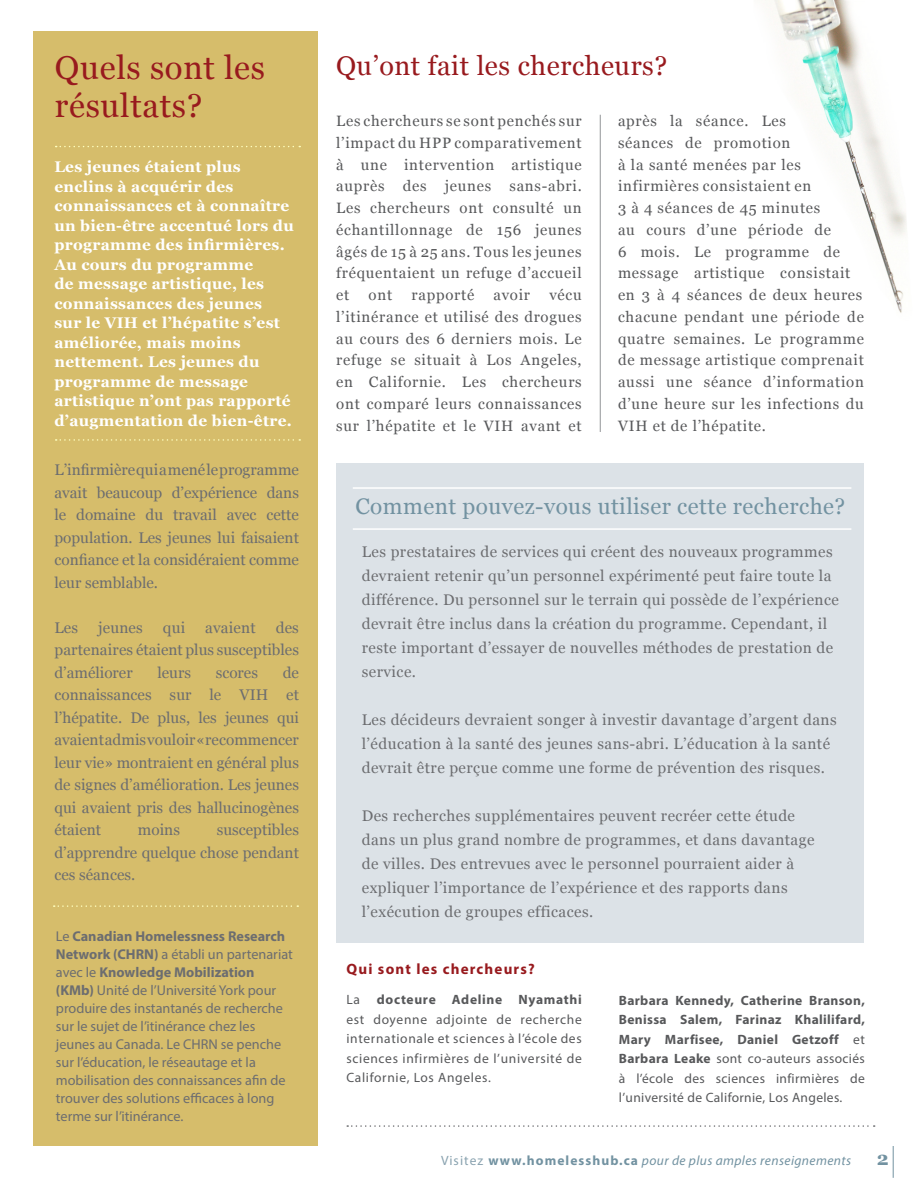
<style>
.page{position:relative;width:918px;height:1188px;background:#fff}
.page>*{position:absolute;margin:0;border:0;box-sizing:border-box;transform-origin:0 0}
.t1{font:33px/37.5px "Georgia";letter-spacing:.02em;color:#981a1e}
.t2{font:27px "Georgia";letter-spacing:.02em;color:#981a1e}
.t3{font:22.5px "Georgia";letter-spacing:.02em;color:#7292a1}
.t4{font:700 19.05px "Georgia";color:#7292a1}
.t5{font:15.3px/22.5px "Georgia";letter-spacing:.03em;color:#6c6d70;text-align:justify}
.t6{font:700 15.3px/19.5px "Georgia";letter-spacing:.02em;color:#fff}
.t7{font:15.3px "Georgia";letter-spacing:.01em;color:#6c6d70}
.t8{font:15px/21.8px "Georgia";letter-spacing:.05em;color:#57585a;text-align:justify}
.t9{font:700 15px "Myriad Pro";letter-spacing:.08em;color:#981a1e}
.t10{font:14.25px/18px "Myriad Pro";color:#6c6d70}
.t11{font:700 13.5px/19.5px "Myriad Pro";letter-spacing:.025em;color:#57585a;text-align:justify}
.t12{font:13.5px/19.5px "Myriad Pro";letter-spacing:.05em;color:#57585a;text-align:justify}
.t13{font:italic 13.5px "Myriad Pro";letter-spacing:.03em;color:#7292a1}
.s1{font-weight:700}
.s2{font-weight:400}
.s3{font-style:normal;color:#8aa3b0}
.s4{font-weight:700;font-style:normal}
</style>
<div class="page">
<div style="left:33px;top:32px;width:285px;height:1114px;background:#d6bd6b"></div>
<hr style="left:600px;top:115px;width:1px;height:317px;background:#939598">
<div style="left:336px;top:464px;width:528px;height:479px;background:#dce2e7"></div>
<hr style="left:353px;top:487px;width:498px;height:2px;background:#fff">
<hr style="left:353px;top:528px;width:498px;height:2px;background:#fff">
<svg style="left:56px;top:146px;width:244px;height:1px"></svg>
<svg style="left:56px;top:439px;width:244px;height:2px"></svg>
<svg style="left:54px;top:905px;width:244px;height:2px"></svg>
<svg style="left:347px;top:1125px;width:528px;height:2px"></svg>
<hr style="left:893px;top:1146px;width:1px;height:32px;background:#7292a1">
<img style="left:765px;top:0;width:142px;height:313px">
<p class="t1" style="left:55px;top:48px;width:212px">Quels sont les résultats?</p>
<p class="t6" style="left:54px;top:156px;width:241px">Les jeunes étaient plus enclins à acquérir des connaissances et à connaître un bien-être accentué lors du programme des infirmières.<br>Au cours du programme<br>de message artistique, les connaissances des jeunes<br>sur le VIH et l’hépatite s’est améliorée, mais moins nettement. Les jeunes du programme de message artistique n’ont pas rapporté d’augmentation de bien-être.</p>
<p class="t5" style="left:54px;top:458px;width:246px">L’infirmière qui a mené le programme avait beaucoup d’expérience dans le domaine du travail avec cette population. Les jeunes lui faisaient confiance et la considéraient comme leur semblable.</p>
<p class="t5" style="left:54px;top:615px;width:25px">Les</p>
<p class="t5" style="left:98px;top:615px;width:46px">jeunes</p>
<p class="t5" style="left:163px;top:615px;width:24px">qui</p>
<p class="t7" style="left:205px;top:616px;width:52px">avaient</p>
<p class="t5" style="left:54px;top:615px;width:246px;text-indent:221px">des partenaires étaient plus susceptibles d’améliorer</p>
<p class="t5" style="left:54px;top:660px;width:246px;text-indent:228px">de connaissances sur le VIH et l’hépatite. De plus, les jeunes qui avaient admis vouloir «recommencer leur vie» montraient en général plus de signes d’amélioration. Les jeunes qui avaient pris des hallucinogènes étaient</p>
<p class="t5" style="left:157px;top:660px;width:35px">leurs</p>
<p class="t5" style="left:216px;top:660px;width:44px">scores</p>
<p class="t5" style="left:54px;top:818px;width:246px;text-indent:162px">susceptibles d’apprendre quelque chose pendant ces séances.</p>
<p class="t5" style="left:138px;top:818px;width:44px">moins</p>
<p class="t10" style="left:56px;top:927px;width:238px">Le <span class="s1">Canadian Homelessness Research Network (CHRN)</span> a établi un partenariat avec le <span class="s1">Knowledge Mobilization (KMb)</span> Unité de l’Université York pour produire des instantanés de recherche sur le sujet de l’itinérance chez les jeunes au Canada. Le CHRN se penche sur l’éducation, le réseautage et la mobilisation des connaissances afin de trouver des solutions efficaces à long terme sur l’itinérance.</p>
<p class="t2" style="left:336px;top:46px;width:333px">Qu’ont fait les chercheurs?</p>
<p class="t8" style="left:336px;top:109px;width:247px">Les chercheurs se sont penchés sur l’impact du HPP comparativement à une intervention artistique auprès des jeunes sans-abri.<br>Les chercheurs ont consulté un échantillonnage de 156 jeunes âgés de 15 à 25 ans. Tous les jeunes fréquentaient un refuge d’accueil et</p>
<p class="t8" style="left:336px;top:283px;width:247px;text-indent:213px">vécu l’itinérance et utilisé des drogues au cours des 6 derniers mois. Le refuge se situait à Los Angeles, en Californie. Les chercheurs ont comparé leurs connaissances sur l’hépatite et le VIH avant et</p>
<p class="t8" style="left:369px;top:283px;width:25px">ont</p>
<p class="t8" style="left:412px;top:283px;width:64px">rapporté</p>
<p class="t8" style="left:493px;top:283px;width:38px">avoir</p>
<p class="t8" style="left:618px;top:109px;width:247px;text-align:left">après la séance. Les<br>séances de promotion<br>à la santé menées par les infirmières consistaient en<br>3 à 4 séances de 45 minutes<br>au cours d’une période de<br>6 mois. Le programme de message artistique consistait en 3 à 4 séances de deux heures chacune pendant une période de quatre semaines. Le programme de message artistique comprenait aussi une séance d’information d’une heure sur les infections du<br>VIH et de l’hépatite.</p>
<p class="t3" style="left:355px;top:489px;width:492px">Comment pouvez-vous utiliser cette recherche?</p>
<p class="t5" style="left:362px;top:539px;width:479px;line-height:24px;text-align:left">Les prestataires de services qui créent des nouveaux programmes devraient retenir qu’un personnel expérimenté peut faire toute la différence. Du personnel sur le terrain qui possède de l’expérience devrait être inclus dans la création du programme. Cependant, il reste important d’essayer de nouvelles méthodes de prestation de service.</p>
<p class="t5" style="left:362px;top:707px;width:476px;line-height:24px;text-align:left">Les décideurs devraient songer à investir davantage d’argent dans l’éducation à la santé des jeunes sans-abri. L’éducation à la santé devrait être perçue comme une forme de prévention des risques.</p>
<p class="t5" style="left:362px;top:803px;width:454px;line-height:24px;text-align:left">Des recherches supplémentaires peuvent recréer cette étude dans un plus grand nombre de programmes, et dans davantage de villes. Des entrevues avec le personnel pourraient aider à expliquer l’importance de l’expérience et des rapports dans l’exécution de groupes efficaces.</p>
<p class="t9" style="left:346px;top:959px;width:190px">Qui sont les chercheurs?</p>
<p class="t12" style="left:346px;top:990px;width:237px">La <span class="s1">docteure Adeline Nyamathi </span>est doyenne adjointe de recherche internationale et sciences à l’école des sciences infirmières de l’université de Californie, Los Angeles.</p>
<p class="t11" style="left:619px;top:990px;width:248px">Barbara Kennedy, Catherine Branson, Benissa Salem, Farinaz Khalilifard, Mary Marfisee, Daniel Getzoff <span class="s2">et </span>Barbara Leake <span class="s2">sont co-auteurs associés à l’école des sciences infirmières de l’université de Californie, Los Angeles.</span></p>
<p class="t13" style="left:441px;top:1152px;width:412px"><span class="s3">Visitez</span> <span class="s4">www.homelesshub.ca</span> pour de plus amples renseignements</p>
<p class="t4" style="left:877px;top:1144px;width:13px">2</p>
</div>
